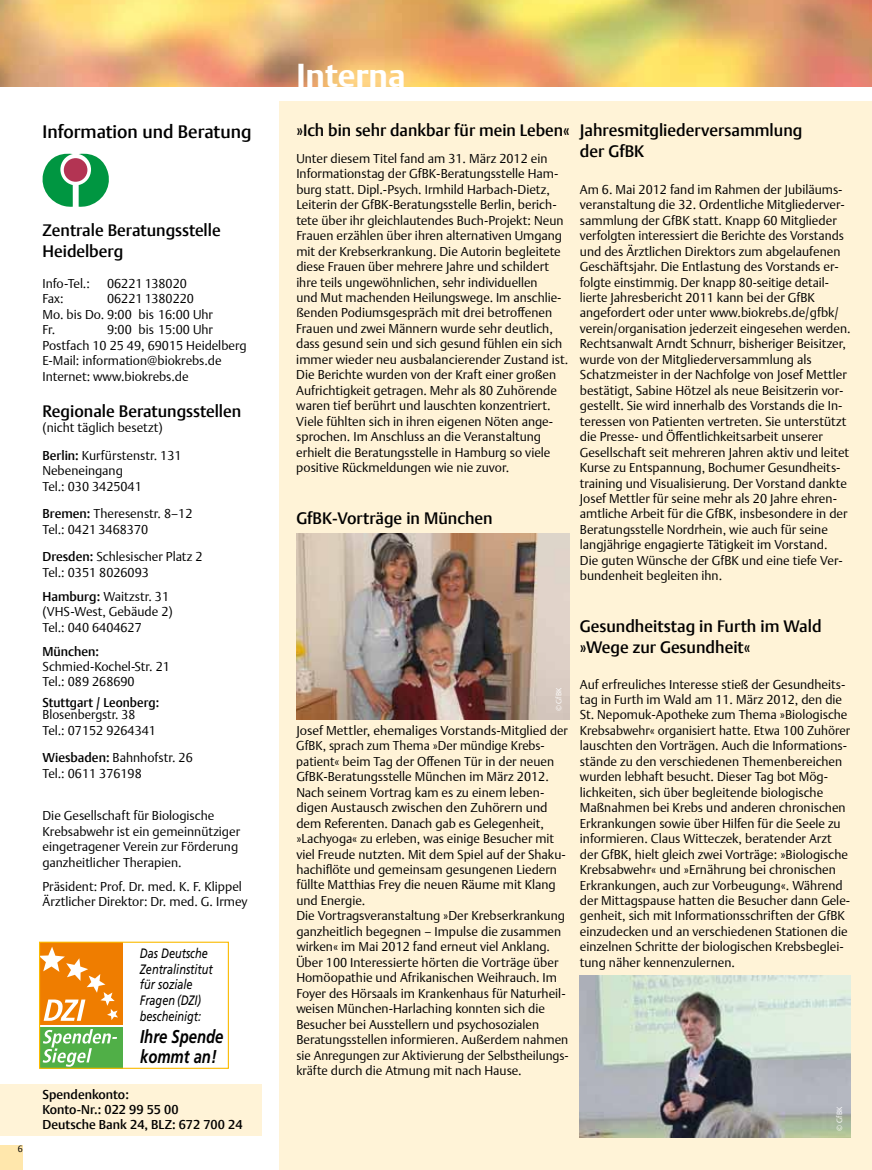
<style>
.page{position:relative;width:872px;height:1170px;background:#fff}
.page>*{position:absolute;margin:0;border:0;box-sizing:border-box;transform-origin:0 0}
.t1{font:700 33px "Thieme Argo 2011";color:#fff}
.t2{font:italic 700 18.6px/19.5px "Frutiger";color:#000;scale:.8 1}
.t3{font:500 18px "Thieme Argo 2011";color:#000}
.t4{font:500 16.5px/21px "Thieme Argo 2011";color:#000}
.t5{font:italic 13.65px/15.6px "Frutiger";color:#000;scale:.8 1}
.t6{font:300 12.75px/15.5px "Thieme Argo 2011";color:#000}
.t7{font:500 12.75px/15.5px "Thieme Argo 2011";color:#000}
.t8{font:300 9px "Thieme Argo 2011";color:#000}
.t9{font:300 7.5px "Thieme Argo 2011";color:#fff}
.s1{font-weight:500}
</style>
<div class="page">
<div style="left:279px;top:101px;width:593px;height:1068px;background:#fff3d7"></div>
<div style="left:0;top:1145px;width:23px;height:24px;background:#ffe7ac"></div>
<img style="left:0;top:0;width:872px;height:87px">
<div style="left:64px;top:158px;width:23px;height:24px;background:#b33453;border-radius:50%"></div>
<svg style="left:79px;top:154px;width:30px;height:53px"></svg>
<svg style="left:43px;top:154px;width:30px;height:53px"></svg>
<div style="left:0;top:1084px;width:261px;height:51px;background:#fff3d7"></div>
<div style="left:40px;top:942px;width:82px;height:83px;background:#ef7d00"></div>
<div style="left:40px;top:1027px;width:82px;height:41px;background:#50af47"></div>
<svg style="left:43px;top:1029px;width:74px;height:37px"></svg>
<svg style="left:41px;top:946px;width:77px;height:74px"></svg>
<div style="left:39px;top:941px;width:190px;height:127px;border:1px solid #fbba00"></div>
<img style="left:296px;top:533px;width:274px;height:186px">
<img style="left:580px;top:975px;width:270px;height:162px">
<h3 class="t3" style="left:43px;top:119px;width:210px">Information und Beratung</h3>
<p class="t8" style="left:18px;top:1143px;width:7px">6</p>
<p class="t4" style="left:43px;top:219px;width:180px">Zentrale Beratungsstelle<br>Heidelberg</p>
<p class="t6" style="left:43px;top:275px;width:49px">Info-Tel.:</p>
<p class="t6" style="left:107px;top:275px;width:81px">06221 138020</p>
<p class="t6" style="left:43px;top:291px;width:23px">Fax:</p>
<p class="t6" style="left:43px;top:291px;width:172px;text-indent:65px">06221 1380220<br>Mo. bis Do. 9:00 bis 16:00 Uhr<br>Fr.</p>
<p class="t6" style="left:43px;top:321px;width:206px;text-indent:65px">9:00 bis 15:00 Uhr<br>Postfach 10 25 49, 69015 Heidelberg<br>E-Mail: information@biokrebs.de<br>Internet: www.biokrebs.de</p>
<p class="t4" style="left:43px;top:400px;width:200px">Regionale Beratungsstellen</p>
<p class="t6" style="left:43px;top:414px;width:140px;line-height:27.5px">(nicht täglich besetzt)<br><span class="s1">Berlin:</span> Kurfürstenstr. 131</p>
<p class="t6" style="left:43px;top:463px;width:101px">Nebeneingang<br>Tel.: 030 3425041</p>
<p class="t6" style="left:43px;top:505px;width:151px"><span class="s1">Bremen:</span> Theresenstr. 8–12<br>Tel.: 0421 3468370</p>
<p class="t6" style="left:43px;top:548px;width:162px"><span class="s1">Dresden:</span> Schlesischer Platz 2<br>Tel.: 0351 8026093</p>
<p class="t6" style="left:43px;top:588px;width:132px"><span class="s1">Hamburg:</span> Waitzstr. 31 (VHS-West, Gebäude 2)<br>Tel.: 040 6404627</p>
<p class="t7" style="left:43px;top:643px;width:58px">München:</p>
<p class="t6" style="left:43px;top:658px;width:129px">Schmied-Kochel-Str. 21<br>Tel.: 089 268690</p>
<p class="t7" style="left:43px;top:694px;width:118px">Stuttgart / Leonberg:</p>
<p class="t6" style="left:43px;top:706px;width:115px">Blosenbergstr. 38<br>Tel.: 07152 9264341</p>
<p class="t6" style="left:43px;top:749px;width:152px"><span class="s1">Wiesbaden:</span> Bahnhofstr. 26<br>Tel.: 0611 376198</p>
<p class="t6" style="left:43px;top:807px;width:199px">Die Gesellschaft für Biologische Krebsabwehr ist ein gemeinnütziger eingetragener Verein zur Förderung ganzheitlicher Therapien.</p>
<p class="t6" style="left:43px;top:878px;width:207px">Präsident: Prof. Dr. med. K. F. Klippel<br>Ärztlicher Direktor: Dr. med. G. Irmey</p>
<p class="t5" style="left:140px;top:945px;width:93px">Das Deutsche<br>Zentralinstitut für soziale<br>Fragen (DZI) bescheinigt:</p>
<h2 class="t2" style="left:140px;top:1026px;width:105px">Ihre Spende kommt an!</h2>
<p class="t7" style="left:43px;top:1085px;width:201px">Spendenkonto:<br>Konto-Nr.: 022 99 55 00<br>Deutsche Bank 24, BLZ: 672 700 24</p>
<h1 class="t1" style="left:296px;top:53px;width:111px">Interna</h1>
<p class="t4" style="left:296px;top:120px;width:275px">»Ich bin sehr dankbar für mein Leben«</p>
<p class="t6" style="left:296px;top:150px;width:273px">Unter diesem Titel fand am 31. März 2012 ein Informationstag der GfBK-Beratungsstelle Ham&shy;burg statt. Dipl.-Psych. Irmhild Harbach-Dietz, Leiterin der GfBK-Beratungsstelle Berlin, berich&shy;tete über ihr gleichlautendes Buch-Projekt: Neun Frauen erzählen über ihren alternativen Umgang mit der Krebserkrankung. Die Autorin begleitete diese Frauen über mehrere Jahre und schildert ihre teils ungewöhnlichen, sehr individuellen<br>und Mut machenden Heilungswege. Im anschlie&shy;ßenden Podiumsgespräch mit drei betroffenen Frauen und zwei Männern wurde sehr deutlich, dass gesund sein und sich gesund fühlen ein sich immer wieder neu ausbalancierender Zustand ist.<br>Die Berichte wurden von der Kraft einer großen Aufrichtigkeit getragen. Mehr als 80 Zuhörende waren tief berührt und lauschten konzentriert.<br>Viele fühlten sich in ihren eigenen Nöten ange&shy;sprochen. Im Anschluss an die Veranstaltung erhielt die Beratungsstelle in Hamburg so viele positive Rückmeldungen wie nie zuvor.</p>
<p class="t4" style="left:296px;top:507px;width:198px">GfBK-Vorträge in München</p>
<p class="t9" style="left:554px;top:711px;width:25px;rotate:-90deg">© GfBK</p>
<p class="t6" style="left:296px;top:722px;width:274px">Josef Mettler, ehemaliges Vorstands-Mitglied der GfBK, sprach zum Thema »Der mündige Krebs&shy;patient« beim Tag der Offenen Tür in der neuen GfBK-Beratungsstelle München im März 2012.<br>Nach seinem Vortrag kam es zu einem leben&shy;digen Austausch zwischen den Zuhörern und dem Referenten. Danach gab es Gelegenheit, »Lachyoga« zu erleben, was einige Besucher mit viel Freude nutzten. Mit dem Spiel auf der Shaku&shy;hachiflöte und gemeinsam gesungenen Liedern füllte Matthias Frey die neuen Räume mit Klang und Energie.<br>Die Vortragsveranstaltung »Der Krebserkrankung ganzheitlich begegnen – Impulse die zusammen wirken« im Mai 2012 fand erneut viel Anklang.<br>Über 100 Interessierte hörten die Vorträge über Homöopathie und Afrikanischen Weihrauch. Im Foyer des Hörsaals im Krankenhaus für Naturheil&shy;weisen München-Harlaching konnten sich die Besucher bei Ausstellern und psychosozialen Beratungsstellen informieren. Außerdem nahmen sie Anregungen zur Aktivierung der Selbstheilungs&shy;kräfte durch die Atmung mit nach Hause.</p>
<p class="t4" style="left:580px;top:120px;width:224px">Jahresmitgliederversammlung der GfBK</p>
<p class="t6" style="left:580px;top:181px;width:272px">Am 6. Mai 2012 fand im Rahmen der Jubiläums&shy;veranstaltung die 32. Ordentliche Mitgliederver&shy;sammlung der GfBK statt. Knapp 60 Mitglieder verfolgten interessiert die Berichte des Vorstands und des Ärztlichen Direktors zum abgelaufenen Geschäftsjahr. Die Entlastung des Vorstands er&shy;folgte einstimmig. Der knapp 80-seitige detail&shy;lierte Jahresbericht 2011 kann bei der GfBK angefordert oder unter www.biokrebs.de/gfbk/ verein/organisation jederzeit eingesehen werden.<br>Rechtsanwalt Arndt Schnurr, bisheriger Beisitzer, wurde von der Mitgliederversammlung als Schatzmeister in der Nachfolge von Josef Mettler bestätigt, Sabine Hötzel als neue Beisitzerin vor&shy;gestellt. Sie wird innerhalb des Vorstands die In&shy;teressen von Patienten vertreten. Sie unterstützt die Presse- und Öffentlichkeitsarbeit unserer Gesellschaft seit mehreren Jahren aktiv und leitet Kurse zu Entspannung, Bochumer Gesundheits&shy;training und Visualisierung. Der Vorstand dankte Josef Mettler für seine mehr als 20 Jahre ehren&shy;amtliche Arbeit für die GfBK, insbesondere in der Beratungsstelle Nordrhein, wie auch für seine langjährige engagierte Tätigkeit im Vorstand.<br>Die guten Wünsche der GfBK und eine tiefe Ver&shy;bundenheit begleiten ihn.</p>
<p class="t4" style="left:580px;top:615px;width:243px">Gesundheitstag in Furth im Wald »Wege zur Gesundheit«</p>
<p class="t6" style="left:580px;top:676px;width:272px">Auf erfreuliches Interesse stieß der Gesundheits&shy;tag in Furth im Wald am 11. März 2012, den die St. Nepomuk-Apotheke zum Thema »Biologische Krebsabwehr« organisiert hatte. Etwa 100 Zuhörer lauschten den Vorträgen. Auch die Informations&shy;stände zu den verschiedenen Themenbereichen wurden lebhaft besucht. Dieser Tag bot Mög&shy;lichkeiten, sich über begleitende biologische Maßnahmen bei Krebs und anderen chronischen Erkrankungen sowie über Hilfen für die Seele zu informieren. Claus Witteczek, beratender Arzt der GfBK, hielt gleich zwei Vorträge: »Biologische Krebsabwehr« und »Ernährung bei chronischen Erkrankungen, auch zur Vorbeugung«. Während der Mittagspause hatten die Besucher dann Gele&shy;genheit, sich mit Informationsschriften der GfBK einzudecken und an verschiedenen Stationen die einzelnen Schritte der biologischen Krebsbeglei&shy;tung näher kennenzulernen.</p>
<p class="t9" style="left:834px;top:1130px;width:25px;rotate:-90deg">© GfBK</p>
</div>
